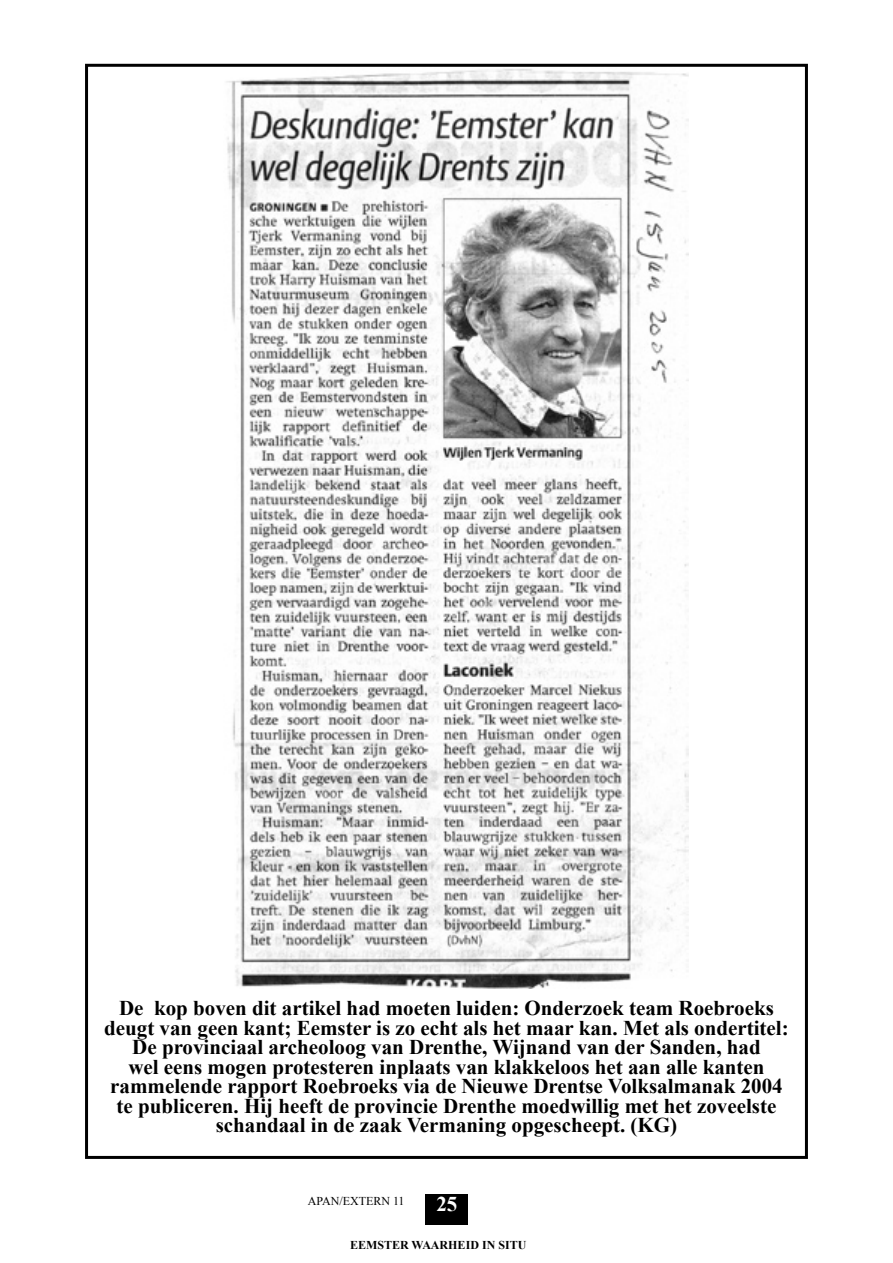
<style>
.page{position:relative;width:893px;height:1263px;background:#fff}
.page>*{position:absolute;margin:0;border:0;box-sizing:border-box;transform-origin:0 0}
.t1{font:700 21px/19.5px "Times New Roman";color:#000;text-align:center}
.t2{font:700 21px "Times New Roman";color:#fff}
.t3{font:700 12px "Times New Roman";color:#000}
.t4{font:12px "Times New Roman";color:#000}
</style>
<div class="page">
<div style="left:426px;top:1195px;width:42px;height:30px;background:#000"></div>
<img style="left:226px;top:69px;width:462px;height:919px">
<p class="t1" style="left:104px;top:998px;width:686px">De kop boven dit artikel had moeten luiden: Onderzoek team Roebroeks deugt van geen kant; Eemster is zo echt als het maar kan. Met als ondertitel:<br>De provinciaal archeoloog van Drenthe, Wijnand van der Sanden, had<br>wel eens mogen protesteren inplaats van klakkeloos het aan alle kanten rammelende rapport Roebroeks via de Nieuwe Drentse Volksalmanak 2004 te publiceren. Hij heeft de provincie Drenthe moedwillig met het zoveelste schandaal in de zaak Vermaning opgescheept. (KG)</p>
<p class="t4" style="left:308px;top:1193px;width:98px">APAN/EXTERN 11</p>
<p class="t2" style="left:436px;top:1189px;width:22px">25</p>
<p class="t3" style="left:350px;top:1236px;width:178px">EEMSTER WAARHEID IN SITU</p>
</div>
